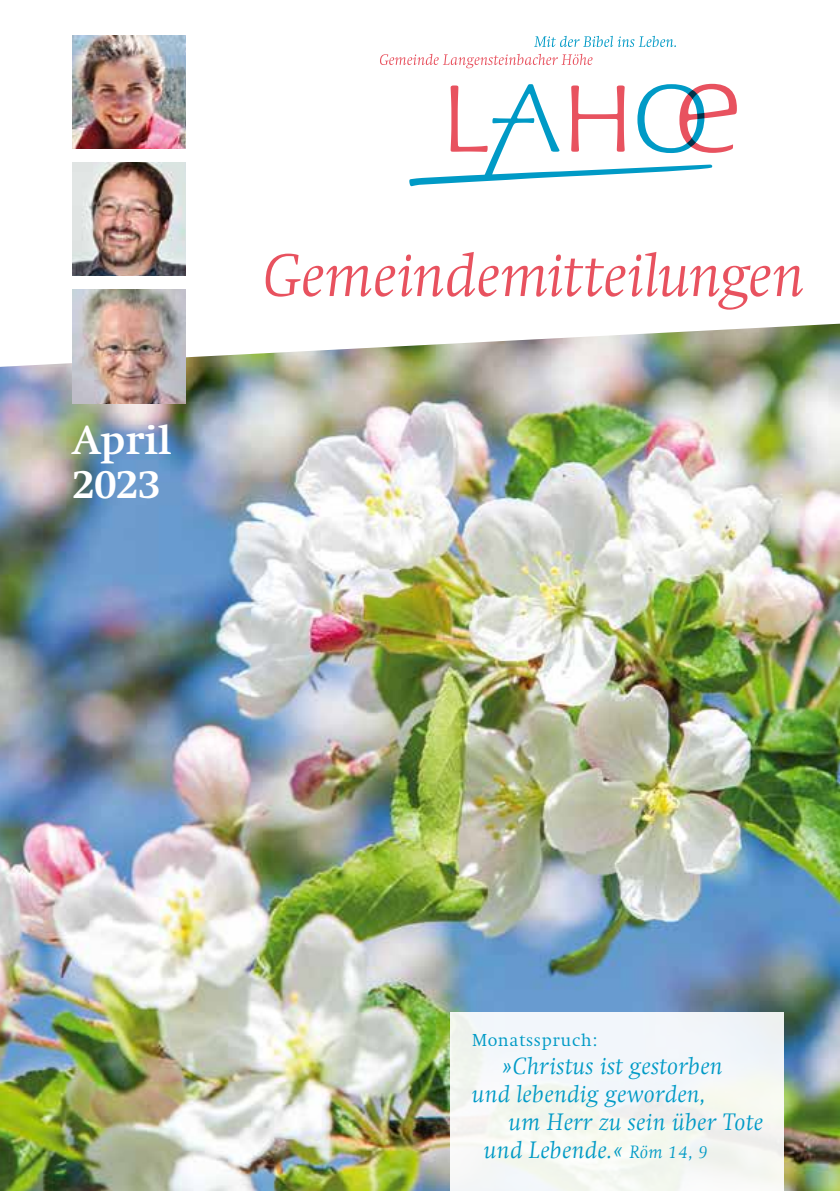
<style>
.page{position:relative;width:840px;height:1191px;background:#fff}
.page>*{position:absolute;margin:0;border:0;box-sizing:border-box;transform-origin:0 0}
.t1{font:italic 300 61.4px "Swift Com";letter-spacing:.005em;color:#e8525f}
.t2{font:700 42px/44px "Swift EF";color:#fff}
.t3{font:italic 300 24px "Swift Com";letter-spacing:.02em;color:#009ac6}
.t4{font:300 18px "Swift EF";letter-spacing:.03em;color:#009ac6}
.s1{font-size:18px}
</style>
<div class="page">
<img style="left:0;top:324px;width:839px;height:867px">
<svg style="left:380px;top:54px;width:212px;height:14px"></svg>
<svg style="left:534px;top:36px;width:141px;height:11px"></svg>
<svg style="left:409px;top:84px;width:327px;height:102px"></svg>
<img style="left:72px;top:162px;width:114px;height:114px">
<img style="left:72px;top:290px;width:114px;height:113px">
<img style="left:72px;top:35px;width:114px;height:113px">
<div style="left:450px;top:1012px;width:333px;height:179px;background:#f2f6f6"></div>
<h2 class="t2" style="left:72px;top:418px;width:101px">April<br>2023</h2>
<h1 class="t1" style="left:263px;top:240px;width:542px">Gemeindemitteilungen</h1>
<p class="t4" style="left:471px;top:1030px;width:126px">Monatsspruch:</p>
<p class="t3" style="left:502px;top:1051px;width:221px">»Christus ist gestorben</p>
<p class="t3" style="left:471px;top:1079px;width:235px">und lebendig geworden,</p>
<p class="t3" style="left:508px;top:1107px;width:256px">um Herr zu sein über Tote</p>
<p class="t3" style="left:484px;top:1135px;width:225px">und Lebende.« <span class="s1">Röm 14, 9</span></p>
</div>
